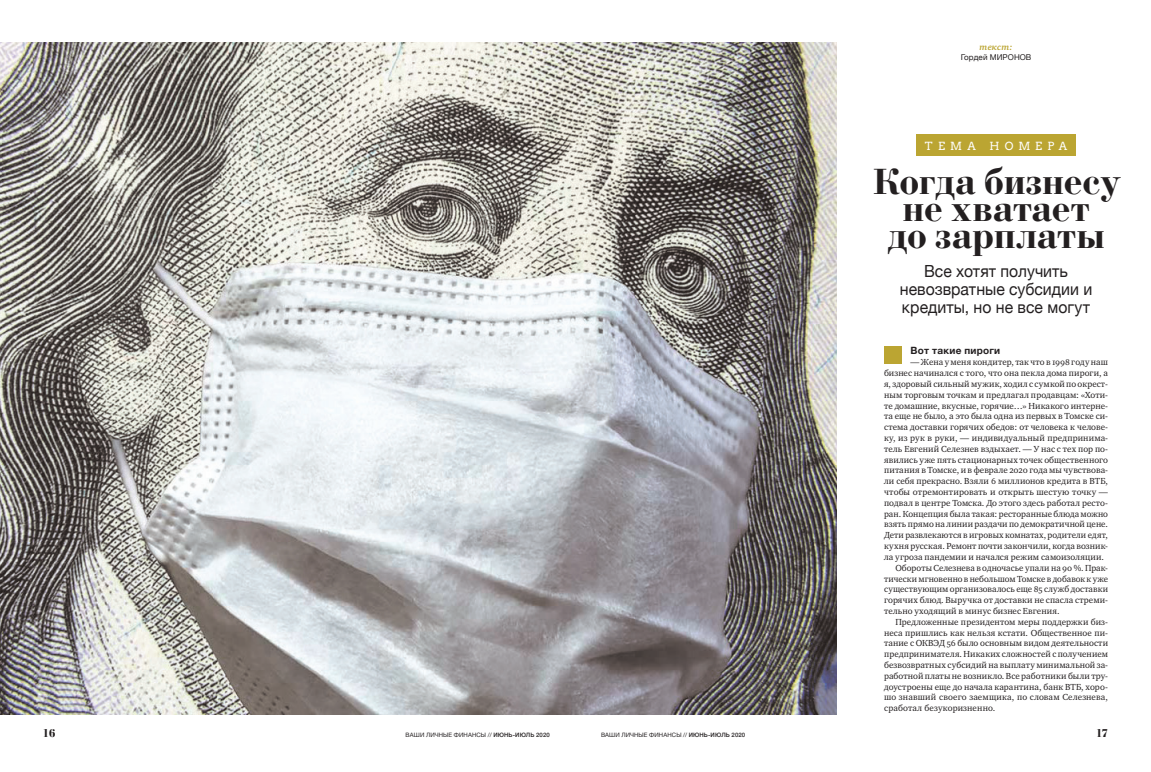
<style>
.page{position:relative;width:1151px;height:772px;background:#fff}
.page>*{position:absolute;margin:0;border:0;box-sizing:border-box;transform-origin:0 0}
.TITUL-1_big_Bodoni{font:700 38.4px/27.2px "Bodoni C";letter-spacing:.005em;color:#231f20;text-align:center}
.TITUL-2_news_Helveti{font:16.7px/18px "Helvetica Neue";color:#231f20;text-align:center;scale:.94 1}
.t1{font:700 12px "Bodoni C";color:#231f20}
.RUBRIKA_big{font:11.2px "Arvo";letter-spacing:.45em;color:#fff}
.TEXT_podzagolovok{font:700 10px "Helvetica Neue";letter-spacing:.025em;color:#231f20}
.TEXT_Charter{font:9px/10.8px "Charter OSC";letter-spacing:.015em;color:#231f20;text-align:justify}
.DOP_Helvetica_light{font:italic 700 9px "Charter OSC";letter-spacing:.02em;color:#bba532}
.DOP_Helvetica_light-2{font:8px "Helvetica Neue";letter-spacing:.005em;color:#231f20}
.t2{font:6px "Helvetica Neue";letter-spacing:.015em;color:#231f20}
.s1{font-weight:500}
</style>
<div class="page">
<img style="left:0;top:43px;width:836px;height:670px">
<div style="left:884px;top:346px;width:18px;height:18px;background:#bba532"></div>
<div style="left:916px;top:134px;width:160px;height:21px;background:#bba532"></div>
<p class="DOP_Helvetica_light" style="left:980px;top:42px;width:34px">текст:</p>
<p class="DOP_Helvetica_light-2" style="left:961px;top:51px;width:72px">Гордей МИРОНОВ</p>
<p class="RUBRIKA_big" style="left:925px;top:138px;width:144px">тема номера</p>
<p class="TITUL-1_big_Bodoni" style="left:872px;top:170px;width:249px">Когда бизнесу не хватает<br>до зарплаты</p>
<p class="TITUL-2_news_Helveti" style="left:900px;top:263px;width:206px">Все хотят получить невозвратные субсидии и кредиты, но не все могут</p>
<p class="TEXT_podzagolovok" style="left:910px;top:343px;width:91px">Вот такие пироги</p>
<p class="TEXT_Charter" style="left:884px;top:356px;width:225px;text-indent:26px">— Жена у меня кондитер, так что в 1998 году наш бизнес начинался с того, что она пекла дома пироги, а я, здоровый сильный мужик, ходил с сумкой по окрест&shy;ным торговым точкам и предлагал продавцам: «Хоти&shy;те домашние, вкусные, горячие…» Никакого интерне&shy;та еще не было, а это была одна из первых в Томске си&shy;стема доставки горячих обедов: от человека к челове&shy;ку, из рук в руки, — индивидуальный предпринима&shy;тель Евгений Селезнев вздыхает. — У нас с тех пор по&shy;явились уже пять стационарных точек общественного питания в Томске, и в феврале 2020 года мы чувствова&shy;ли себя прекрасно. Взяли 6 миллионов кредита в ВТБ, чтобы отремонтировать и открыть шестую точку — подвал в центре Томска. До этого здесь работал ресто&shy;ран. Концепция была такая: ресторанные блюда можно взять прямо на линии раздачи по демократичной цене.<br>Дети развлекаются в игровых комнатах, родители едят, кухня русская. Ремонт почти закончили, когда возник&shy;ла угроза пандемии и начался режим самоизоляции.</p>
<p class="TEXT_Charter" style="left:884px;top:562px;width:225px;text-indent:11px">Обороты Селезнева в одночасье упали на 90 %. Прак&shy;тически мгновенно в небольшом Томске в добавок к уже существующим организовалось еще 85 служб доставки горячих блюд. Выручка от доставки не спасла стреми&shy;тельно уходящий в минус бизнес Евгения.</p>
<p class="TEXT_Charter" style="left:884px;top:616px;width:225px;text-indent:11px">Предложенные президентом меры поддержки биз&shy;неса пришлись как нельзя кстати. Общественное пи&shy;тание с ОКВЭД 56 было основным видом деятельности предпринимателя. Никаких сложностей с получением безвозвратных субсидий на выплату минимальной за&shy;работной платы не возникло. Все работники были тру&shy;доустроены еще до начала карантина, банк ВТБ, хоро&shy;шо знавший своего заемщика, по словам Селезнева, сработал безукоризненно.</p>
<p class="t1" style="left:43px;top:726px;width:15px">16</p>
<p class="t2" style="left:406px;top:730px;width:146px">ВАШИ ЛИЧНЫЕ ФИНАНСЫ // <span class="s1">ИЮНЬ-ИЮЛЬ 2020</span></p>
<p class="t2" style="left:601px;top:730px;width:146px">ВАШИ ЛИЧНЫЕ ФИНАНСЫ // <span class="s1">ИЮНЬ-ИЮЛЬ 2020</span></p>
<p class="t1" style="left:1096px;top:726px;width:14px">17</p>
</div>
